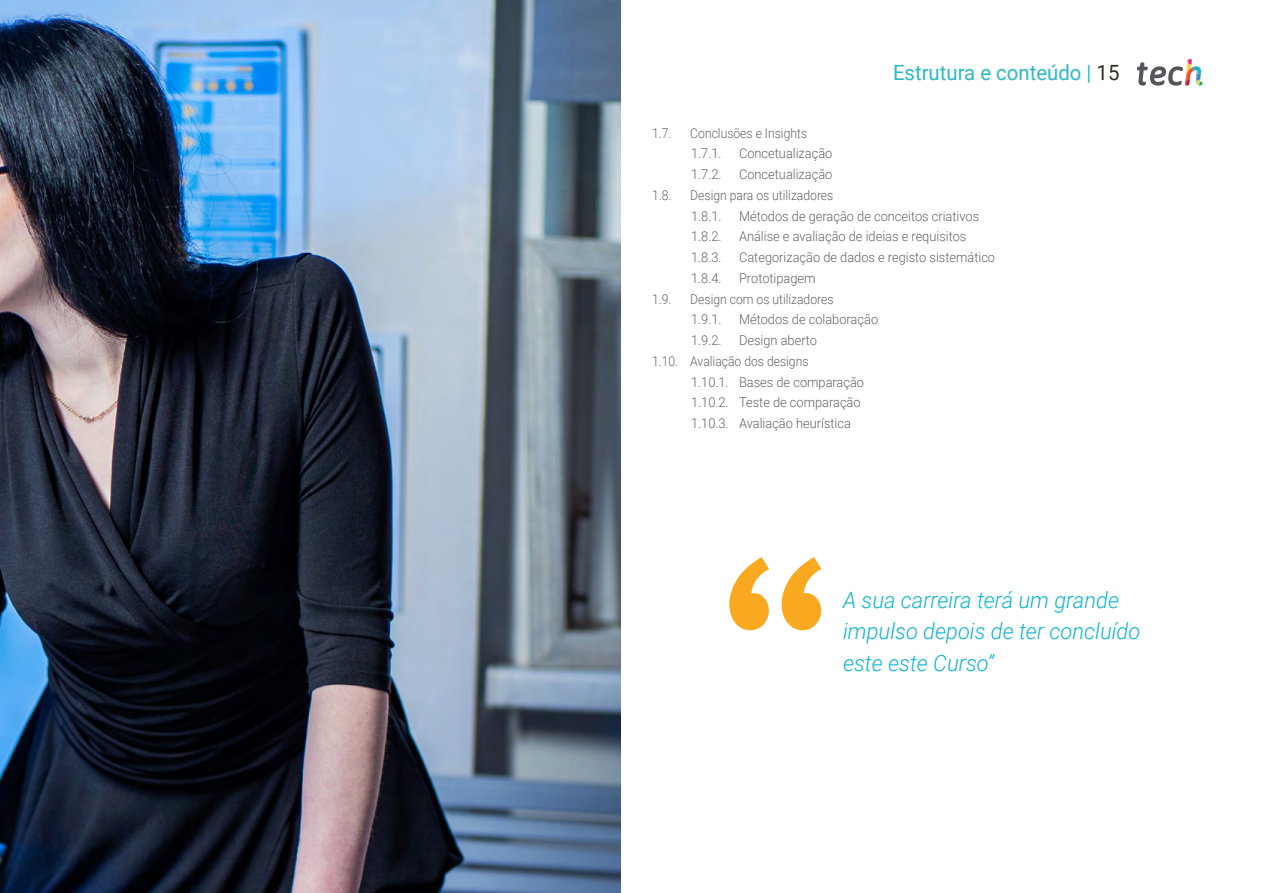
<style>
.page{position:relative;width:1263px;height:893px;background:#fff}
.page>*{position:absolute;margin:0;border:0;box-sizing:border-box;transform-origin:0 0}
.t1{font:italic 300 22.5px/31.5px "Roboto";color:#0fb6cf}
.t2{font:21px "Roboto";color:#2db8c5}
.t3{font:300 13.5px "Roboto";color:#61646a;scale:.95 1}
.t4{font:300 13.5px/20.7px "Roboto";color:#61646a;scale:.9 1}
.s1{color:#312e20}
</style>
<div class="page">
<img style="left:0;top:0;width:621px;height:893px">
<svg style="left:1137px;top:59px;width:65px;height:27px"></svg>
<svg style="left:729px;top:557px;width:92px;height:73px"></svg>
<p class="t4" style="left:652px;top:122px;width:23px">1.7.</p>
<p class="t4" style="left:690px;top:122px;width:131px">Conclusões e Insights<br>1.7.1.</p>
<p class="t3" style="left:739px;top:144px;width:100px">Concetualização</p>
<p class="t3" style="left:691px;top:165px;width:34px">1.7.2.</p>
<p class="t3" style="left:739px;top:165px;width:100px">Concetualização</p>
<h2 class="t2" style="left:893px;top:57px;width:228px">Estrutura e conteúdo | <span class="s1">15</span></h2>
<p class="t4" style="left:652px;top:184px;width:23px">1.8.</p>
<p class="t4" style="left:690px;top:184px;width:160px">Design para os utilizadores<br>1.8.1.</p>
<p class="t3" style="left:739px;top:206px;width:254px">Métodos de geração de conceitos criativos</p>
<p class="t3" style="left:691px;top:227px;width:34px">1.8.2.</p>
<p class="t3" style="left:739px;top:227px;width:241px">Análise e avaliação de ideias e requisitos</p>
<p class="t3" style="left:691px;top:248px;width:34px">1.8.3.</p>
<p class="t3" style="left:739px;top:248px;width:271px">Categorização de dados e registo sistemático</p>
<p class="t3" style="left:691px;top:269px;width:34px">1.8.4.</p>
<p class="t3" style="left:739px;top:269px;width:82px">Prototipagem</p>
<p class="t4" style="left:652px;top:288px;width:23px">1.9.</p>
<p class="t4" style="left:690px;top:288px;width:161px">Design com os utilizadores<br>1.9.1.</p>
<p class="t3" style="left:739px;top:310px;width:148px">Métodos de colaboração</p>
<p class="t3" style="left:691px;top:331px;width:34px">1.9.2.</p>
<p class="t3" style="left:739px;top:331px;width:84px">Design aberto</p>
<p class="t4" style="left:652px;top:350px;width:175px">1.10. Avaliação dos designs</p>
<p class="t3" style="left:691px;top:372px;width:184px">1.10.1. Bases de comparação</p>
<p class="t3" style="left:691px;top:393px;width:180px">1.10.2. Teste de comparação</p>
<p class="t3" style="left:691px;top:414px;width:170px">1.10.3. Avaliação heurística</p>
<h1 class="t1" style="left:843px;top:583px;width:299px">A sua carreira terá um grande impulso depois de ter concluído este este Curso”</h1>
</div>
